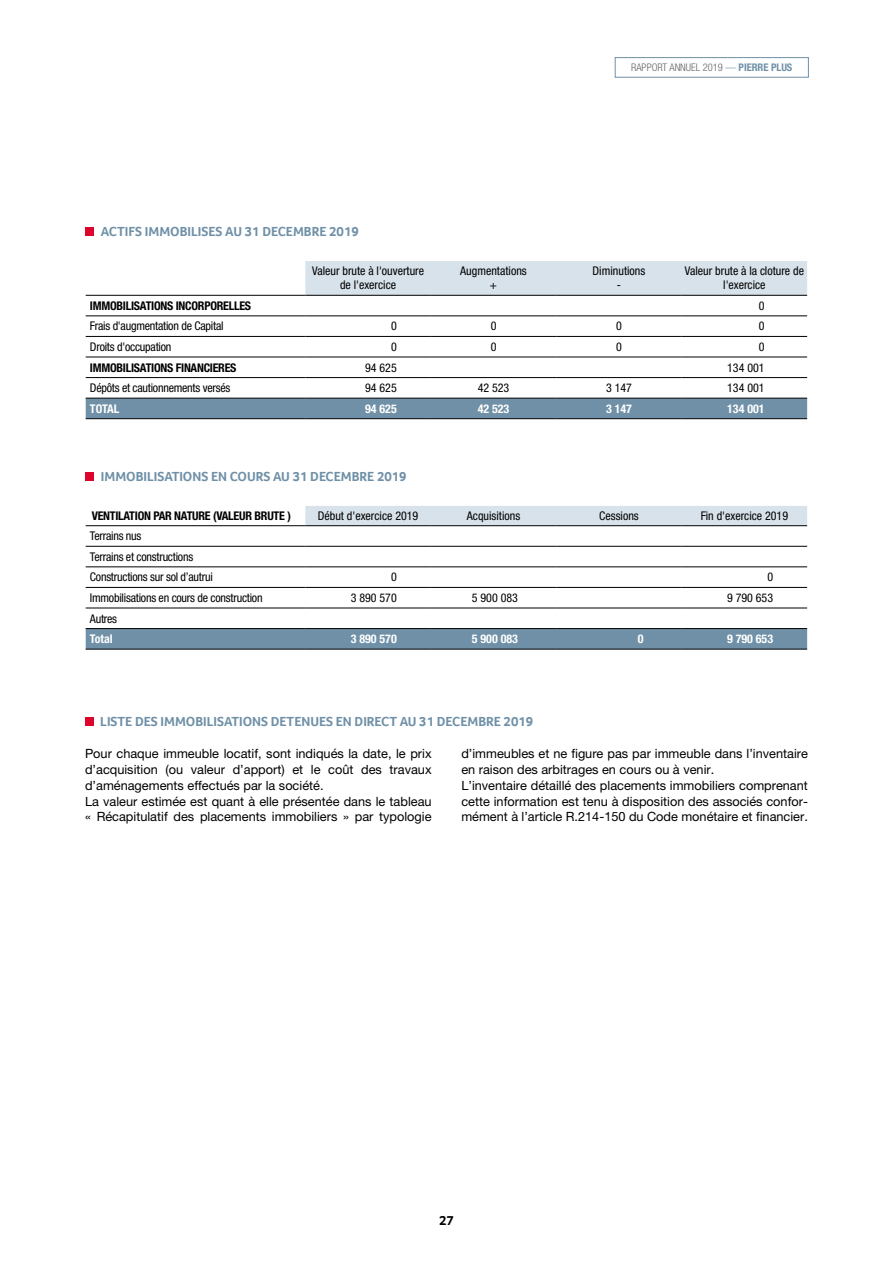
<style>
.page{position:relative;width:893px;height:1263px;background:#fff}
.page>*{position:absolute;margin:0;border:0;box-sizing:border-box;transform-origin:0 0}
.t1{font:700 13.5px "Foco";color:#6f90a7}
.t2{font:700 13.5px "Foco";color:#000}
.t3{font:12.75px/15.8px "Helvetica Neue LT Pro";color:#000}
.t4{font:condensed 12px/14.4px "Helvetica Neue LT Pro";letter-spacing:-.015em;color:#000;text-align:center}
.t5{font:700 condensed 12px "Helvetica Neue LT Pro";letter-spacing:-.02em;color:#000}
.t6{font:700 condensed 12px "Helvetica Neue LT Pro";color:#fff}
.t7{font:300 condensed 10.5px "Helvetica Neue LT Pro";color:#646363}
.s1{color:#6f90a7}
.s2{font-weight:700;color:#6f90a7}
</style>
<div class="page">
<div style="left:615px;top:57px;width:194px;height:20px;border:1px solid #6f90a7"></div>
<div style="left:86px;top:472px;width:8px;height:9px;background:#dd052b"></div>
<div style="left:305px;top:506px;width:502px;height:19px;background:#d8e2ea"></div>
<svg style="left:86px;top:629px;width:721px;height:20px;background:#6c8ca3"></svg>
<hr style="left:86px;top:628px;width:219px;height:1px;background:#000">
<hr style="left:86px;top:649px;width:219px;height:1px;background:#000">
<hr style="left:305px;top:628px;width:126px;height:1px;background:#000">
<hr style="left:305px;top:649px;width:126px;height:1px;background:#000">
<hr style="left:431px;top:628px;width:125px;height:1px;background:#000">
<hr style="left:431px;top:649px;width:125px;height:1px;background:#000">
<hr style="left:556px;top:628px;width:126px;height:1px;background:#000">
<hr style="left:682px;top:628px;width:125px;height:1px;background:#000">
<hr style="left:556px;top:649px;width:126px;height:1px;background:#000">
<hr style="left:682px;top:649px;width:125px;height:1px;background:#000">
<hr style="left:86px;top:525px;width:219px;height:1px;background:#000">
<hr style="left:305px;top:525px;width:126px;height:1px;background:#000">
<hr style="left:431px;top:525px;width:125px;height:1px;background:#000">
<hr style="left:556px;top:525px;width:126px;height:1px;background:#000">
<hr style="left:682px;top:525px;width:125px;height:1px;background:#000">
<hr style="left:86px;top:546px;width:219px;height:1px;background:#000">
<hr style="left:305px;top:546px;width:126px;height:1px;background:#000">
<hr style="left:431px;top:546px;width:125px;height:1px;background:#000">
<hr style="left:556px;top:546px;width:126px;height:1px;background:#000">
<hr style="left:682px;top:546px;width:125px;height:1px;background:#000">
<hr style="left:86px;top:567px;width:219px;height:1px;background:#000">
<hr style="left:305px;top:567px;width:126px;height:1px;background:#000">
<hr style="left:431px;top:567px;width:125px;height:1px;background:#000">
<hr style="left:556px;top:567px;width:126px;height:1px;background:#000">
<hr style="left:682px;top:567px;width:125px;height:1px;background:#000">
<hr style="left:86px;top:587px;width:219px;height:1px;background:#000">
<hr style="left:305px;top:587px;width:126px;height:1px;background:#000">
<hr style="left:431px;top:587px;width:125px;height:1px;background:#000">
<hr style="left:556px;top:587px;width:126px;height:1px;background:#000">
<hr style="left:682px;top:587px;width:125px;height:1px;background:#000">
<hr style="left:86px;top:608px;width:219px;height:1px;background:#000">
<hr style="left:305px;top:608px;width:126px;height:1px;background:#000">
<hr style="left:431px;top:608px;width:125px;height:1px;background:#000">
<hr style="left:556px;top:608px;width:126px;height:1px;background:#000">
<hr style="left:682px;top:608px;width:125px;height:1px;background:#000">
<div style="left:86px;top:228px;width:8px;height:8px;background:#dd052b"></div>
<div style="left:305px;top:261px;width:502px;height:34px;background:#d8e2ea"></div>
<div style="left:86px;top:399px;width:721px;height:19px;background:#6f90a7"></div>
<hr style="left:86px;top:398px;width:219px;height:1px;background:#000">
<hr style="left:86px;top:418px;width:219px;height:1px;background:#000">
<hr style="left:305px;top:398px;width:126px;height:1px;background:#000">
<hr style="left:305px;top:418px;width:126px;height:1px;background:#000">
<hr style="left:431px;top:398px;width:125px;height:1px;background:#000">
<hr style="left:431px;top:418px;width:125px;height:1px;background:#000">
<hr style="left:556px;top:398px;width:126px;height:1px;background:#000">
<hr style="left:682px;top:398px;width:125px;height:1px;background:#000">
<hr style="left:556px;top:418px;width:126px;height:1px;background:#000">
<hr style="left:682px;top:418px;width:125px;height:1px;background:#000">
<hr style="left:86px;top:295px;width:219px;height:1px;background:#000">
<hr style="left:305px;top:295px;width:126px;height:1px;background:#000">
<hr style="left:431px;top:295px;width:125px;height:1px;background:#000">
<hr style="left:556px;top:295px;width:126px;height:1px;background:#000">
<hr style="left:682px;top:295px;width:125px;height:1px;background:#000">
<hr style="left:86px;top:316px;width:219px;height:1px;background:#000">
<hr style="left:305px;top:316px;width:126px;height:1px;background:#000">
<hr style="left:431px;top:316px;width:125px;height:1px;background:#000">
<hr style="left:556px;top:316px;width:126px;height:1px;background:#000">
<hr style="left:682px;top:316px;width:125px;height:1px;background:#000">
<hr style="left:86px;top:336px;width:219px;height:1px;background:#000">
<hr style="left:305px;top:336px;width:126px;height:1px;background:#000">
<hr style="left:431px;top:336px;width:125px;height:1px;background:#000">
<hr style="left:556px;top:336px;width:126px;height:1px;background:#000">
<hr style="left:682px;top:336px;width:125px;height:1px;background:#000">
<hr style="left:86px;top:357px;width:219px;height:1px;background:#000">
<hr style="left:305px;top:357px;width:126px;height:1px;background:#000">
<hr style="left:431px;top:357px;width:125px;height:1px;background:#000">
<hr style="left:556px;top:357px;width:126px;height:1px;background:#000">
<hr style="left:682px;top:357px;width:125px;height:1px;background:#000">
<hr style="left:86px;top:377px;width:219px;height:1px;background:#000">
<hr style="left:305px;top:377px;width:126px;height:1px;background:#000">
<hr style="left:431px;top:377px;width:125px;height:1px;background:#000">
<hr style="left:556px;top:377px;width:126px;height:1px;background:#000">
<hr style="left:682px;top:377px;width:125px;height:1px;background:#000">
<div style="left:85px;top:717px;width:9px;height:9px;background:#dd052b"></div>
<p class="t7" style="left:631px;top:61px;width:163px">RAPPORT ANNUEL 2019 <span class="s1">—</span> <span class="s2">PIERRE PLUS</span></p>
<p class="t1" style="left:101px;top:223px;width:259px">ACTIFS IMMOBILISES AU 31 DECEMBRE 2019</p>
<p class="t4" style="left:312px;top:263px;width:114px">Valeur brute à l'ouverture de l'exercice</p>
<p class="t4" style="left:460px;top:263px;width:68px">Augmentations +</p>
<p class="t4" style="left:593px;top:263px;width:54px">Diminutions -</p>
<p class="t4" style="left:685px;top:263px;width:121px">Valeur brute à la cloture de l'exercice</p>
<p class="t5" style="left:90px;top:298px;width:163px">IMMOBILISATIONS INCORPORELLES</p>
<p class="t4" style="left:759px;top:298px;width:7px">0</p>
<p class="t4" style="left:90px;top:319px;width:135px">Frais d'augmentation de Capital</p>
<p class="t4" style="left:391px;top:319px;width:7px">0</p>
<p class="t4" style="left:491px;top:319px;width:7px">0</p>
<p class="t4" style="left:616px;top:319px;width:7px">0</p>
<p class="t4" style="left:759px;top:319px;width:7px">0</p>
<p class="t4" style="left:90px;top:339px;width:83px">Droits d'occupation</p>
<p class="t4" style="left:391px;top:339px;width:7px">0</p>
<p class="t4" style="left:491px;top:339px;width:7px">0</p>
<p class="t4" style="left:616px;top:339px;width:7px">0</p>
<p class="t4" style="left:759px;top:339px;width:7px">0</p>
<p class="t5" style="left:90px;top:360px;width:148px">IMMOBILISATIONS FINANCIERES</p>
<p class="t4" style="left:365px;top:360px;width:33px">94 625</p>
<p class="t4" style="left:727px;top:360px;width:39px">134 001</p>
<p class="t4" style="left:90px;top:381px;width:142px">Dépôts et cautionnements versés</p>
<p class="t4" style="left:365px;top:381px;width:33px">94 625</p>
<p class="t4" style="left:478px;top:381px;width:33px">42 523</p>
<p class="t4" style="left:606px;top:381px;width:27px">3 147</p>
<p class="t4" style="left:727px;top:381px;width:39px">134 001</p>
<p class="t6" style="left:90px;top:401px;width:31px">TOTAL</p>
<p class="t6" style="left:365px;top:401px;width:33px">94 625</p>
<p class="t6" style="left:478px;top:401px;width:33px">42 523</p>
<p class="t6" style="left:606px;top:401px;width:27px">3 147</p>
<p class="t6" style="left:727px;top:401px;width:39px">134 001</p>
<p class="t1" style="left:101px;top:467px;width:307px">IMMOBILISATIONS EN COURS AU 31 DECEMBRE 2019</p>
<p class="t5" style="left:92px;top:508px;width:201px">VENTILATION PAR NATURE (VALEUR BRUTE )</p>
<p class="t4" style="left:318px;top:508px;width:102px">Début d'exercice 2019</p>
<p class="t4" style="left:467px;top:508px;width:55px">Acquisitions</p>
<p class="t4" style="left:599px;top:508px;width:41px">Cessions</p>
<p class="t4" style="left:701px;top:508px;width:89px">Fin d'exercice 2019</p>
<p class="t4" style="left:90px;top:526px;width:124px;line-height:20.5px;text-align:left">Terrains nus<br>Terrains et constructions<br>Constructions sur sol d’autrui</p>
<p class="t4" style="left:391px;top:570px;width:7px">0</p>
<p class="t4" style="left:767px;top:570px;width:7px">0</p>
<p class="t4" style="left:90px;top:590px;width:174px">Immobilisations en cours de construction</p>
<p class="t4" style="left:351px;top:590px;width:48px">3 890 570</p>
<p class="t4" style="left:472px;top:590px;width:48px">5 900 083</p>
<p class="t4" style="left:727px;top:590px;width:48px">9 790 653</p>
<p class="t4" style="left:90px;top:611px;width:29px">Autres</p>
<p class="t6" style="left:90px;top:632px;width:24px">Total</p>
<p class="t6" style="left:351px;top:632px;width:48px">3 890 570</p>
<p class="t6" style="left:472px;top:632px;width:48px">5 900 083</p>
<p class="t6" style="left:638px;top:632px;width:7px">0</p>
<p class="t6" style="left:727px;top:632px;width:48px">9 790 653</p>
<p class="t1" style="left:100px;top:712px;width:434px">LISTE DES IMMOBILISATIONS DETENUES EN DIRECT AU 31 DECEMBRE 2019</p>
<p class="t3" style="left:85px;top:746px;width:348px">Pour chaque immeuble locatif, sont indiqués la date, le prix d’acquisition (ou valeur d’apport) et le coût des travaux d’aménagements effectués par la société.<br>La valeur estimée est quant à elle présentée dans le tableau « Récapitulatif des placements immobiliers » par typologie</p>
<p class="t3" style="left:461px;top:746px;width:348px">d’immeubles et ne figure pas par immeuble dans l’inventaire en raison des arbitrages en cours ou à venir.<br>L’inventaire détaillé des placements immobiliers comprenant cette information est tenu à disposition des associés confor&shy;mément à l’article R.214-150 du Code monétaire et financier.</p>
<p class="t2" style="left:439px;top:1212px;width:16px">27</p>
</div>
